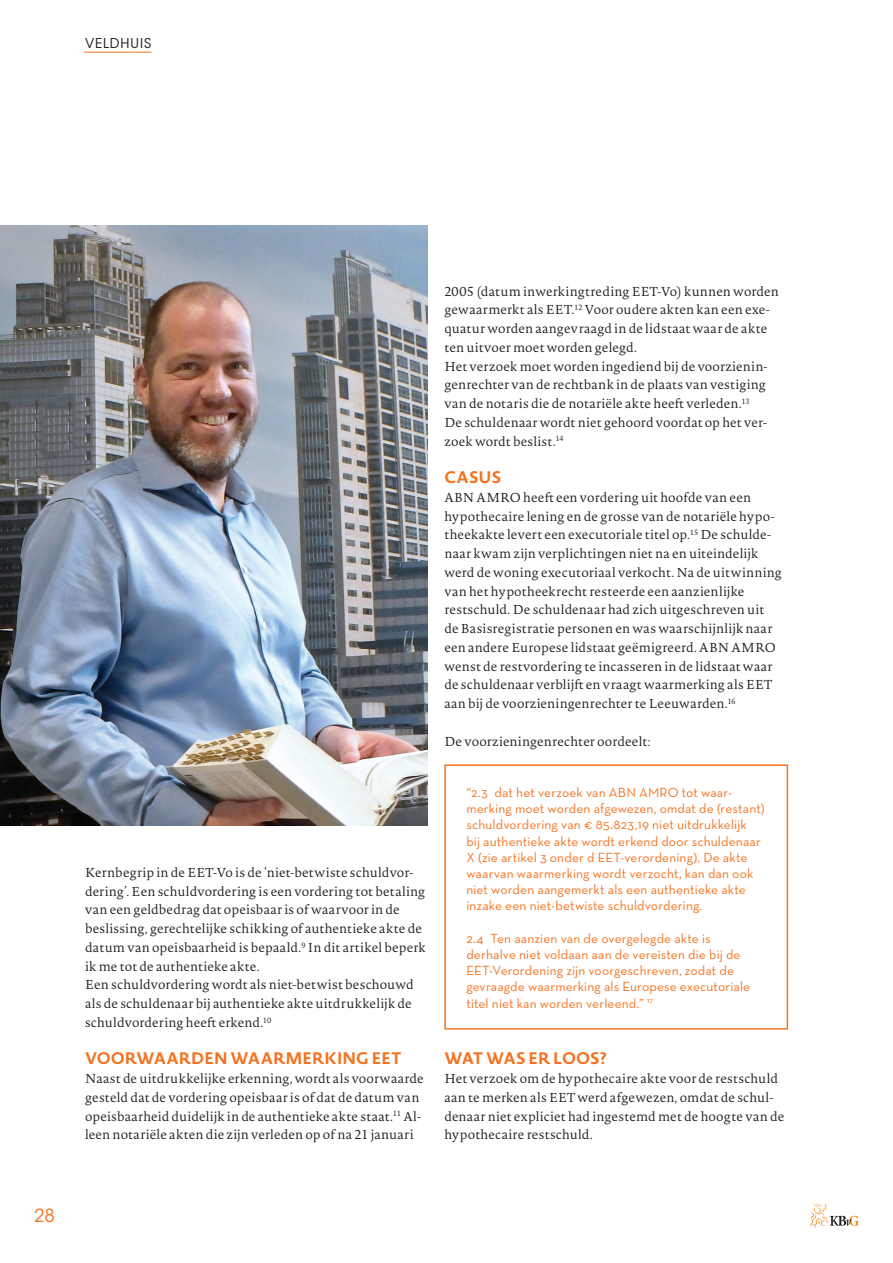
<style>
.page{position:relative;width:893px;height:1263px;background:#fff}
.page>*{position:absolute;margin:0;border:0;box-sizing:border-box;transform-origin:0 0}
.t1{font:18px "ITC Avant Garde Std";color:#f47321}
.t2{font:700 16.5px "Novel Sans Pro";letter-spacing:-.005em;color:#f47321}
.t3{font:13.5px/16.2px "Neutraface Text";letter-spacing:.01em;color:#f47321}
.t4{font:13.5px "ITC Avant Garde Std";letter-spacing:.065em;color:#231f20}
.t5{font:300 12.75px/18.8px "Novel Pro";letter-spacing:.01em;color:#231f20}
</style>
<div class="page">
<svg style="left:810px;top:1202px;width:49px;height:25px"></svg>
<hr style="left:84px;top:52px;width:67px;height:1px;background:#f47321">
<img style="left:0;top:225px;width:427px;height:601px">
<hr style="left:444px;top:764px;width:344px;height:2px;background:#f47321">
<hr style="left:444px;top:766px;width:2px;height:262px;background:#f47321">
<hr style="left:787px;top:766px;width:1px;height:262px;background:#f47321">
<hr style="left:444px;top:1028px;width:344px;height:1px;background:#f47321">
<p class="t4" style="left:85px;top:34px;width:68px">VELDHUIS</p>
<h1 class="t1" style="left:34px;top:1204px;width:22px">28</h1>
<p class="t5" style="left:85px;top:862px;width:342px">Kernbegrip in de EET-Vo is de ‘niet-betwiste schuldvor&shy;dering’. Een schuldvordering is een vordering tot betaling van een geldbedrag dat opeisbaar is of waarvoor in de beslissing, gerechtelijke schikking of authentieke akte de datum van opeisbaarheid is bepaald.<sup>9</sup> In dit artikel beperk ik me tot de authentieke akte.<br>Een schuldvordering wordt als niet-betwist beschouwd als de schuldenaar bij authentieke akte uitdrukkelijk de schuldvordering heeft erkend.<sup>10</sup></p>
<p class="t2" style="left:85px;top:1046px;width:318px">VOORWAARDEN WAARMERKING EET</p>
<p class="t5" style="left:85px;top:1069px;width:340px">Naast de uitdrukkelijke erkenning, wordt als voorwaarde gesteld dat de vordering opeisbaar is of dat de datum van opeisbaarheid duidelijk in de authentieke akte staat.<sup>11</sup> Al&shy;leen notariële akten die zijn verleden op of na 21 januari</p>
<p class="t5" style="left:444px;top:281px;width:336px">2005 (datum inwerkingtreding EET-Vo) kunnen worden gewaarmerkt als EET.<sup>12</sup> Voor oudere akten kan een exe&shy;quatur worden aangevraagd in de lidstaat waar de akte ten uitvoer moet worden gelegd.<br>Het verzoek moet worden ingediend bij de voorzienin&shy;genrechter van de rechtbank in de plaats van vestiging van de notaris die de notariële akte heeft verleden.<sup>13<br></sup>De schuldenaar wordt niet gehoord voordat op het ver&shy;zoek wordt beslist.<sup>14</sup></p>
<p class="t2" style="left:444px;top:465px;width:58px">CASUS</p>
<p class="t5" style="left:444px;top:487px;width:339px">ABN AMRO heeft een vordering uit hoofde van een hypothecaire lening en de grosse van de notariële hypo&shy;theekakte levert een executoriale titel op.<sup>15</sup> De schulde&shy;naar kwam zijn verplichtingen niet na en uiteindelijk werd de woning executoriaal verkocht. Na de uitwinning van het hypotheekrecht resteerde een aanzienlijke restschuld. De schuldenaar had zich uitgeschreven uit<br>de Basisregistratie personen en was waarschijnlijk naar een andere Europese lidstaat geëmigreerd. ABN AMRO wenst de restvordering te incasseren in de lidstaat waar de schuldenaar verblijft en vraagt waarmerking als EET aan bij de voorzieningenrechter te Leeuwarden.<sup>16</sup></p>
<p class="t5" style="left:444px;top:731px;width:208px">De voorzieningenrechter oordeelt:</p>
<p class="t3" style="left:466px;top:784px;width:300px">“2.3 dat het verzoek van ABN AMRO tot waar&shy;merking moet worden afgewezen, omdat de (restant) schuldvordering van € 85.823,19 niet uitdrukkelijk<br>bij authentieke akte wordt erkend door schuldenaar X (zie artikel 3 onder d EET-verordening). De akte waarvan waarmerking wordt verzocht, kan dan ook niet worden aangemerkt als een authentieke akte inzake een niet-betwiste schuldvordering.</p>
<p class="t3" style="left:466px;top:930px;width:285px">2.4 Ten aanzien van de overgelegde akte is derhalve niet voldaan aan de vereisten die bij de EET-Verordening zijn voorgeschreven, zodat de gevraagde waarmerking als Europese executoriale titel niet kan worden verleend.” <sup>17</sup></p>
<p class="t2" style="left:444px;top:1046px;width:164px">WAT WAS ER LOOS?</p>
<p class="t5" style="left:444px;top:1069px;width:342px">Het verzoek om de hypothecaire akte voor de restschuld aan te merken als EET werd afgewezen, omdat de schul&shy;denaar niet expliciet had ingestemd met de hoogte van de hypothecaire restschuld.</p>
</div>
